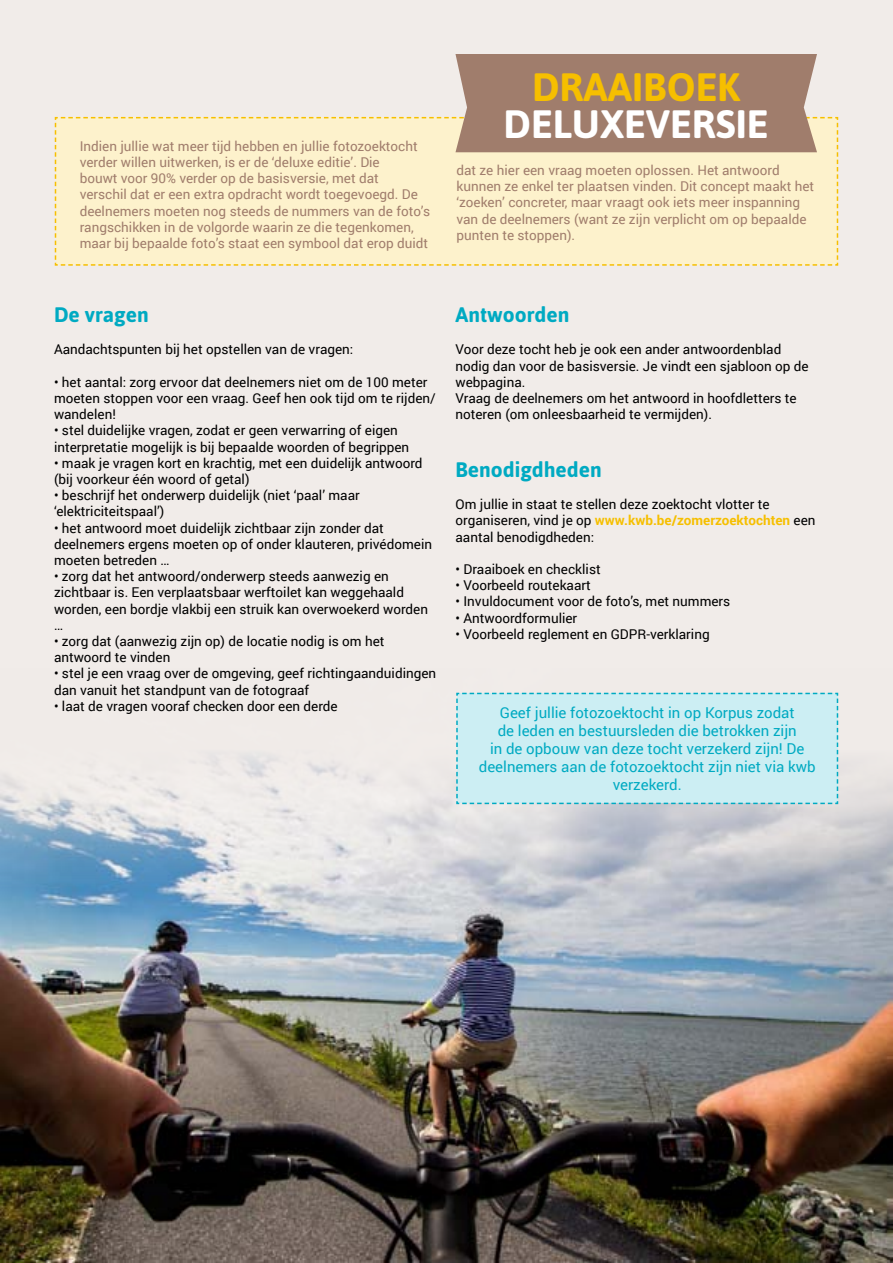
<style>
.page{position:relative;width:893px;height:1263px;background:#f1ece9}
.page>*{position:absolute;margin:0;border:0;box-sizing:border-box;transform-origin:0 0}
.t1{font:700 39.6px "Asap";color:#fff}
.t2{font:700 39.6px "Asap";color:#f6bf00}
.t3{font:700 21px "Asap";color:#00aac2}
.t4{font:15px/18px "Roboto";color:#00aac2;text-align:center}
.t5{font:13.5px/16.2px "Roboto";color:#000}
.t6{font:13.5px/16.2px "Roboto";color:#a07d6c}
.s1{font-weight:700;color:#f6bf00}
</style>
<div class="page">
<svg style="left:55px;top:54px;width:783px;height:212px"></svg>
<img style="left:0;top:755px;width:893px;height:508px">
<div style="left:455px;top:692px;width:384px;height:113px;background:#cceef3"></div>
<p class="t6" style="left:80px;top:137px;width:352px">Indien jullie wat meer tijd hebben en jullie fotozoektocht verder willen uitwerken, is er de ‘deluxe editie’. Die<br>bouwt voor 90% verder op de basisversie, met dat<br>verschil dat er een extra opdracht wordt toegevoegd. De deelnemers moeten nog steeds de nummers van de foto’s rangschikken in de volgorde waarin ze die tegenkomen, maar bij bepaalde foto’s staat een symbool dat erop duidt</p>
<h1 class="t2" style="left:532px;top:61px;width:210px">DRAAIBOEK</h1>
<h1 class="t1" style="left:504px;top:98px;width:266px">DELUXEVERSIE</h1>
<p class="t6" style="left:456px;top:162px;width:359px">dat ze hier een vraag moeten oplossen. Het antwoord kunnen ze enkel ter plaatsen vinden. Dit concept maakt het ‘zoeken’ concreter, maar vraagt ook iets meer inspanning van de deelnemers (want ze zijn verplicht om op bepaalde punten te stoppen).</p>
<h2 class="t3" style="left:54px;top:300px;width:96px">De vragen</h2>
<p class="t5" style="left:54px;top:341px;width:301px">Aandachtspunten bij het opstellen van de vragen:</p>
<p class="t5" style="left:54px;top:373px;width:383px">• het aantal: zorg ervoor dat deelnemers niet om de 100 meter moeten stoppen voor een vraag. Geef hen ook tijd om te rijden/ wandelen!</p>
<p class="t5" style="left:54px;top:422px;width:357px">• stel duidelijke vragen, zodat er geen verwarring of eigen interpretatie mogelijk is bij bepaalde woorden of begrippen</p>
<p class="t5" style="left:54px;top:454px;width:370px">• maak je vragen kort en krachtig, met een duidelijk antwoord (bij voorkeur één woord of getal)</p>
<p class="t5" style="left:54px;top:487px;width:307px">• beschrijf het onderwerp duidelijk (niet ‘paal’ maar ‘elektriciteitspaal’)</p>
<p class="t5" style="left:54px;top:519px;width:380px">• het antwoord moet duidelijk zichtbaar zijn zonder dat deelnemers ergens moeten op of onder klauteren, privédomein moeten betreden …</p>
<p class="t5" style="left:54px;top:568px;width:376px">• zorg dat het antwoord/onderwerp steeds aanwezig en zichtbaar is. Een verplaatsbaar werftoilet kan weggehaald worden, een bordje vlakbij een struik kan overwoekerd worden …</p>
<p class="t5" style="left:54px;top:632px;width:332px">• zorg dat (aanwezig zijn op) de locatie nodig is om het antwoord te vinden</p>
<p class="t5" style="left:54px;top:665px;width:384px">• stel je een vraag over de omgeving, geef richtingaanduidingen dan vanuit het standpunt van de fotograaf</p>
<p class="t5" style="left:54px;top:697px;width:285px">• laat de vragen vooraf checken door een derde</p>
<h2 class="t3" style="left:455px;top:300px;width:115px">Antwoorden</h2>
<p class="t5" style="left:455px;top:341px;width:355px">Voor deze tocht heb je ook een ander antwoordenblad nodig dan voor de basisversie. Je vindt een sjabloon op de webpagina.<br>Vraag de deelnemers om het antwoord in hoofdletters te noteren (om onleesbaarheid te vermijden).</p>
<h2 class="t3" style="left:455px;top:455px;width:148px">Benodigdheden</h2>
<p class="t5" style="left:455px;top:496px;width:362px">Om jullie in staat te stellen deze zoektocht vlotter te organiseren, vind je op <span class="s1">www.kwb.be/zomerzoektochten</span> een aantal benodigdheden:</p>
<p class="t5" style="left:455px;top:560px;width:147px">• Draaiboek en checklist</p>
<p class="t5" style="left:455px;top:577px;width:137px">• Voorbeeld routekaart</p>
<p class="t5" style="left:455px;top:593px;width:276px">• Invuldocument voor de foto’s, met nummers</p>
<p class="t5" style="left:455px;top:609px;width:123px">• Antwoordformulier</p>
<p class="t5" style="left:455px;top:625px;width:256px">• Voorbeeld reglement en GDPR-verklaring</p>
<p class="t4" style="left:479px;top:703px;width:338px">Geef jullie fotozoektocht in op Korpus zodat<br>de leden en bestuursleden die betrokken zijn<br>in de opbouw van deze tocht verzekerd zijn! De deelnemers aan de fotozoektocht zijn niet via kwb verzekerd.</p>
</div>
